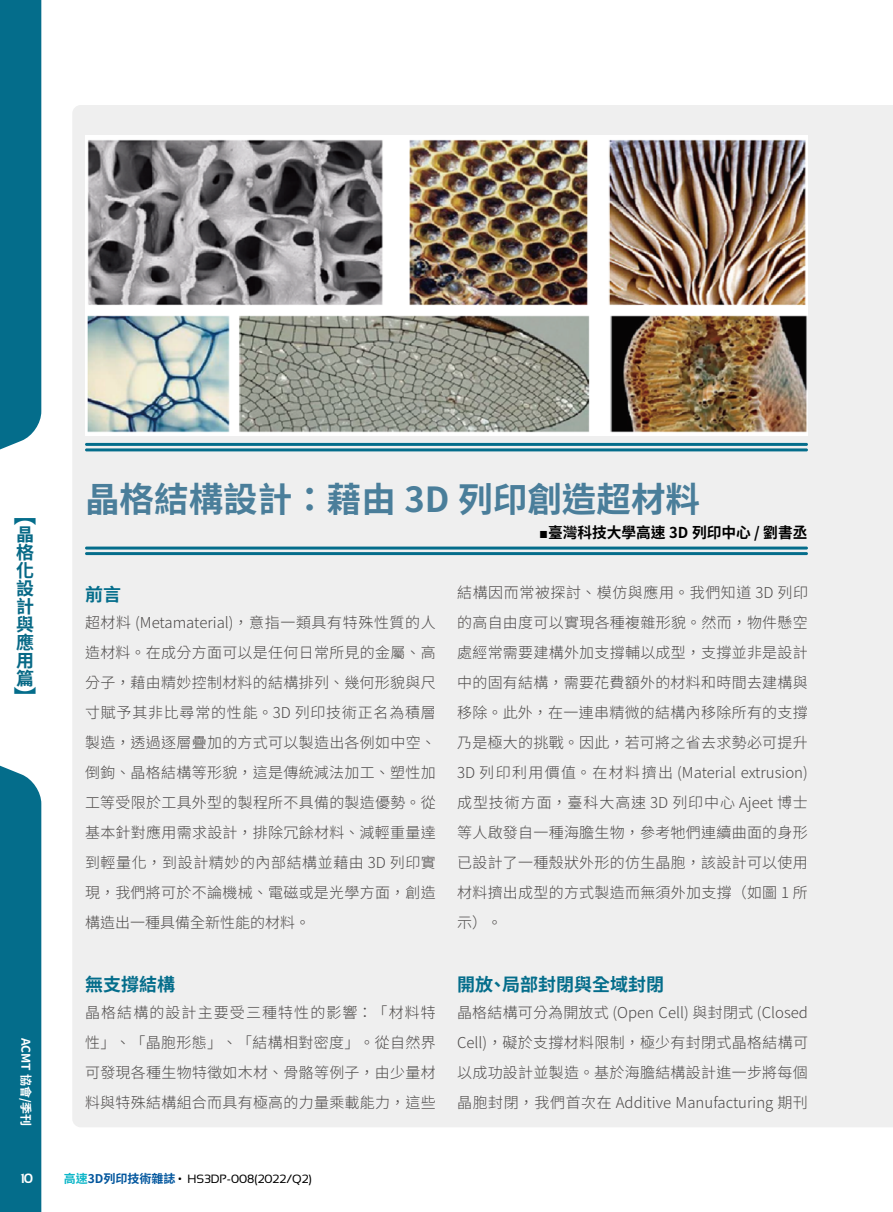
<style>
.page{position:relative;width:893px;height:1212px;background:#fff}
.page>*{position:absolute;margin:0;border:0;box-sizing:border-box;transform-origin:0 0}
.t1{font:700 34.5px "Noto Sans CJ Ktc";color:#4a7e9a}
.t2{font:700 22.5px "Noto Sans CJ Ktc";color:#046d8b}
.t3{font:700 18px "Noto Sans CJ Ktc";color:#046d8b}
.t4{font:700 18px/18px "Noto Sans CJ Ktc";color:#076986;text-align:justify}
.t5{font:300 15px/30px "Noto Sans CJ Ktc";letter-spacing:.02em;color:#4c4948;text-align:justify}
.t6{font:700 15px "Noto Sans CJ Ktc";color:#000}
.t7{font:700 13.5px "Sansation";color:#fff}
.t8{font:12px "Sansation";color:#000}
.t9{font:700 12px "Noto Sans CJ Ktc";color:#fff}
.s1{font-family:"Microsoft Jheng Hei UI Bold";font-weight:400}
.s2{font-family:"Noto Sans CJ Ktc";font-weight:700;color:#0fb7c9}
.s3{font-family:"Noto Sans CJ Ktc";font-weight:700;color:#00559d}
</style>
<div class="page">
<div style="left:0;top:0;width:41px;height:450px;background:#046d8b"></div>
<div style="left:0;top:765px;width:41px;height:447px;background:#046d8b"></div>
<div style="left:72px;top:105px;width:821px;height:1022px;background:#efefef"></div>
<hr style="left:85px;top:546px;width:723px;height:3px;background:#046d8b">
<hr style="left:85px;top:552px;width:723px;height:3px;background:#046d8b">
<hr style="left:85px;top:443px;width:723px;height:3px;background:#046d8b">
<hr style="left:85px;top:448px;width:723px;height:3px;background:#046d8b">
<img style="left:85px;top:137px;width:723px;height:296px">
<h2 class="t2" style="left:14px;top:502px;width:23px">【</h2>
<p class="t4" style="left:16px;top:526px;width:19px">晶格化設計與應用篇</p>
<h2 class="t2" style="left:14px;top:685px;width:23px">】</h2>
<p class="t9" style="left:33px;top:1037px;width:90px;rotate:90deg">ACMT 協會/季刊</p>
<h1 class="t1" style="left:85px;top:480px;width:617px">晶格結構設計：藉由 3D 列印創造超材料</h1>
<p class="t6" style="left:539px;top:524px;width:270px"><span class="s1">■</span>臺灣科技大學高速 3D 列印中心 / 劉書丞</p>
<p class="t3" style="left:85px;top:584px;width:37px">前言</p>
<p class="t5" style="left:85px;top:608px;width:352px">超材料 (Metamaterial)，意指一類具有特殊性質的人造材料。在成分方面可以是任何日常所見的金屬、高分子，藉由精妙控制材料的結構排列、幾何形貌與尺寸賦予其非比尋常的性能。3D 列印技術正名為積層製造，透過逐層疊加的方式可以製造出各例如中空、倒鉤、晶格結構等形貌，這是傳統減法加工、塑性加工等受限於工具外型的製程所不具備的製造優勢。從基本針對應用需求設計，排除冗餘材料、減輕重量達到輕量化，到設計精妙的內部結構並藉由 3D 列印實現，我們將可於不論機械、電磁或是光學方面，創造構造出一種具備全新性能的材料。</p>
<p class="t3" style="left:85px;top:974px;width:91px">無支撐結構</p>
<p class="t5" style="left:85px;top:998px;width:352px">晶格結構的設計主要受三種特性的影響：「材料特性」、「晶胞形態」、「結構相對密度」。從自然界可發現各種生物特徵如木材、骨骼等例子，由少量材料與特殊結構組合而具有極高的力量乘載能力，這些</p>
<p class="t5" style="left:457px;top:578px;width:352px">結構因而常被探討、模仿與應用。我們知道 3D 列印的高自由度可以實現各種複雜形貌。然而，物件懸空處經常需要建構外加支撐輔以成型，支撐並非是設計中的固有結構，需要花費額外的材料和時間去建構與移除。此外，在一連串精微的結構內移除所有的支撐乃是極大的挑戰。因此，若可將之省去求勢必可提升3D 列印利用價值。在材料擠出 (Material extrusion)成型技術方面，臺科大高速 3D 列印中心 Ajeet 博士等人啟發自一種海膽生物，參考牠們連續曲面的身形已設計了一種殼狀外形的仿生晶胞，該設計可以使用材料擠出成型的方式製造而無須外加支撐（如圖 1 所示）。</p>
<p class="t3" style="left:457px;top:974px;width:208px">開放、局部封閉與全域封閉</p>
<p class="t5" style="left:457px;top:998px;width:352px">晶格結構可分為開放式 (Open Cell) 與封閉式 (Closed Cell)，礙於支撐材料限制，極少有封閉式晶格結構可以成功設計並製造。基於海膽結構設計進一步將每個晶胞封閉，我們首次在 Additive Manufacturing 期刊</p>
<p class="t7" style="left:21px;top:1170px;width:14px">10</p>
<p class="t8" style="left:64px;top:1172px;width:250px"><span class="s2">高速</span><span class="s3">3D列印技術雜誌</span> • HS3DP-008(2022/Q2)</p>
</div>
